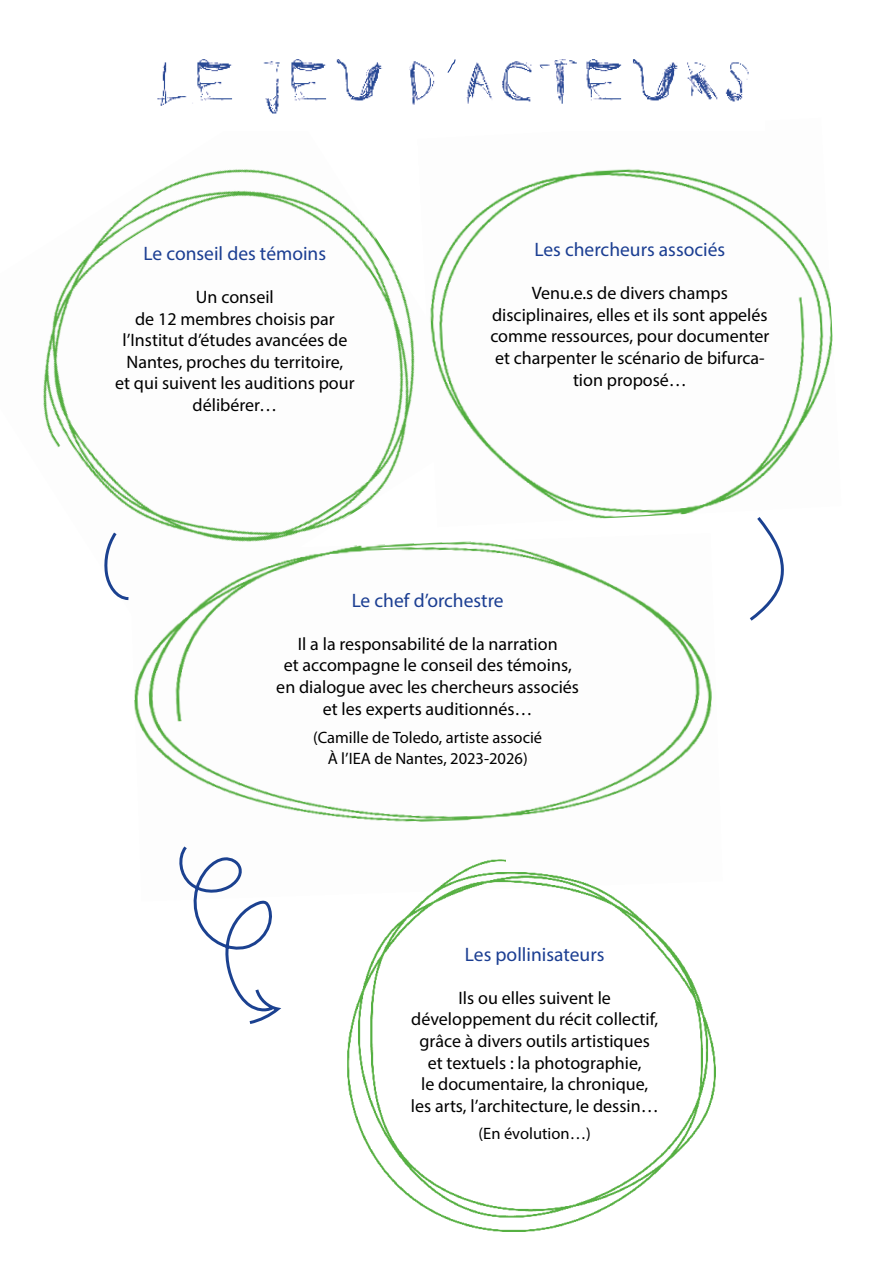
<style>
.page{position:relative;width:893px;height:1263px;background:#fff}
.page>*{position:absolute;margin:0;border:0;box-sizing:border-box;transform-origin:0 0}
.t1{font:19.5px "Myriad Pro";color:#1b3e92}
.t2{font:18px/21.6px "Myriad Pro";color:#000;text-align:center}
.t3{font:16.5px/21px "Myriad Pro";color:#000;text-align:center}
</style>
<div class="page">
<img style="left:494px;top:169px;width:339px;height:350px">
<img style="left:347px;top:901px;width:368px;height:330px">
<img style="left:134px;top:544px;width:578px;height:357px">
<img style="left:43px;top:169px;width:451px;height:474px">
<svg style="left:176px;top:843px;width:109px;height:181px"></svg>
<svg style="left:746px;top:514px;width:42px;height:107px"></svg>
<svg style="left:104px;top:529px;width:27px;height:73px"></svg>
<img style="left:157px;top:59px;width:592px;height:55px">
<svg style="left:447px;top:59px;width:9px;height:15px"></svg>
<p class="t1" style="left:144px;top:241px;width:184px">Le conseil des témoins</p>
<p class="t2" style="left:115px;top:286px;width:241px">Un conseil<br>de 12 membres choisis par l’Institut d’études avancées de<br>Nantes, proches du territoire,<br>et qui suivent les auditions pour délibérer…</p>
<p class="t1" style="left:534px;top:237px;width:192px">Les chercheurs associés</p>
<p class="t2" style="left:490px;top:282px;width:281px">Venu.e.s de divers champs disciplinaires, elles et ils sont appelés comme ressources, pour documenter et charpenter le scénario de bifurca&shy;tion proposé…</p>
<p class="t1" style="left:352px;top:588px;width:153px">Le chef d’orchestre</p>
<p class="t2" style="left:276px;top:633px;width:304px">Il a la responsabilité de la narration<br>et accompagne le conseil des témoins, en dialogue avec les chercheurs associés et les experts auditionnés…</p>
<p class="t3" style="left:313px;top:726px;width:230px">(Camille de Toledo, artiste associé<br>À l’IEA de Nantes, 2023-2026)</p>
<p class="t1" style="left:465px;top:942px;width:141px">Les pollinisateurs</p>
<p class="t2" style="left:411px;top:987px;width:249px">Ils ou elles suivent le développement du récit collectif, grâce à divers outils artistiques et textuels : la photographie,<br>le documentaire, la chronique, les arts, l’architecture, le dessin…</p>
<p class="t3" style="left:479px;top:1123px;width:114px">(En évolution…)</p>
</div>
